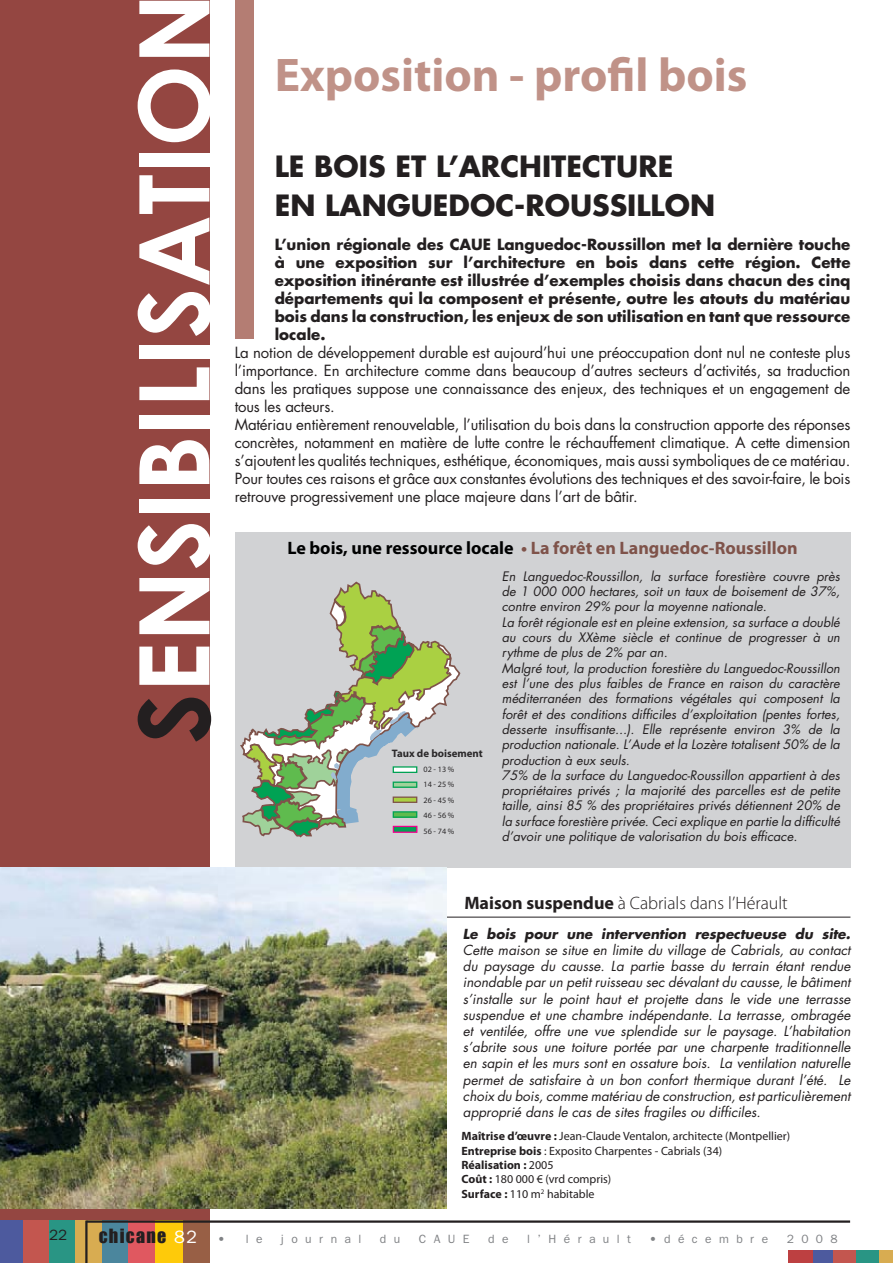
<style>
.page{position:relative;width:893px;height:1263px;background:#fff}
.page>*{position:absolute;margin:0;border:0;box-sizing:border-box;transform-origin:0 0}
.t1{font:700 97.5px "Century Gothic";color:#fff}
.t2{font:700 47.4px "Myriad Pro";color:#c09288}
.t3{font:700 28.5px/39px "Futura";color:#231f20}
.t4{font:700 18px "Myriad Pro";color:#7f534a}
.t5{font:300 18px "Myriad Pro";color:#231f20}
.t6{font:18px "Impact";letter-spacing:.07em;color:#231f20}
.t7{font:15px/18px "Futura";letter-spacing:-.01em;color:#231f20}
.t8{font:700 15px/18px "Futura";color:#231f20;text-align:justify}
.t9{font:15px "Franklin Gothic";color:#231f20}
.t10{font:italic 13.5px/16.2px "Futura";color:#231f20;text-align:justify}
.t11{font:italic 700 13.5px "Futura";color:#231f20}
.t12{font:italic 12.75px/15.3px "Futura";color:#231f20}
.t13{font:12px/14.4px "Myriad Pro";color:#231f20}
.t14{font:12px "Franklin Gothic";letter-spacing:.62em;color:#808285}
.t15{font:700 10.8px "Myriad Pro";color:#2b292a}
.t16{font:8.1px/15.5px "Myriad Pro";color:#2b292a;text-align:justify}
.s1{color:#231f20}
.s2{color:#000101}
.s3{font-weight:700}
.s4{font-family:"Franklin Gothic";color:#fff}
.s5{font-family:"Franklin Gothic";font-size:12px;color:#808285}
</style>
<div class="page">
<hr style="left:434px;top:917px;width:416px;height:1px;background:#231f20">
<div style="left:235px;top:533px;width:615px;height:335px;background:#d1d2d4"></div>
<div style="left:0;top:0;width:209px;height:1231px;background:#944641"></div>
<div style="left:0;top:1220px;width:24px;height:43px;background:#4d5a9e"></div>
<div style="left:23px;top:1220px;width:26px;height:43px;background:#c3564f"></div>
<div style="left:49px;top:1220px;width:27px;height:43px;background:#299584"></div>
<div style="left:102px;top:1220px;width:27px;height:43px;background:#4b869d"></div>
<div style="left:75px;top:1220px;width:27px;height:43px;background:#d8ac51"></div>
<div style="left:129px;top:1220px;width:27px;height:43px;background:#e05860"></div>
<div style="left:156px;top:1220px;width:27px;height:43px;background:#feca0a"></div>
<div style="left:183px;top:1220px;width:26px;height:43px;background:#985f45"></div>
<hr style="left:86px;top:1220px;width:764px;height:3px;background:#231f20">
<hr style="left:85px;top:1220px;width:3px;height:43px;background:#231f20">
<div style="left:813px;top:1250px;width:21px;height:13px;background:#4d5a9e"></div>
<div style="left:833px;top:1250px;width:23px;height:13px;background:#c3564f"></div>
<div style="left:856px;top:1250px;width:23px;height:13px;background:#299584"></div>
<div style="left:879px;top:1250px;width:14px;height:13px;background:#d8ac51"></div>
<div style="left:789px;top:1250px;width:24px;height:13px;background:#bd4041"></div>
<img style="left:0;top:867px;width:446px;height:341px">
<svg style="left:244px;top:867px;width:193px;height:55px;background:#e6eef7"></svg>
<svg style="left:240px;top:581px;width:221px;height:257px"></svg>
<div style="left:235px;top:0;width:18px;height:339px;background:#b47d73"></div>
<h1 class="t1" style="left:111px;top:743px;width:752px;rotate:-90deg"><span class="s1">S</span>ENSIBILISATION</h1>
<h2 class="t2" style="left:275px;top:44px;width:474px">Exposition - profil bois</h2>
<h3 class="t3" style="left:275px;top:149px;width:442px">LE BOIS ET L’ARCHITECTURE<br>EN LANGUEDOC-ROUSSILLON</h3>
<p class="t8" style="left:275px;top:237px;width:577px">L’union régionale des CAUE Languedoc-Roussillon met la dernière touche à une exposition sur l’architecture en bois dans cette région. Cette exposition itinérante est illustrée d’exemples choisis dans chacun des cinq départements qui la composent et présente, outre les atouts du matériau bois dans la construction, les enjeux de son utilisation en tant que ressource locale.</p>
<p class="t7" style="left:235px;top:345px;width:617px">La notion de développement durable est aujourd’hui une préoccupation dont nul ne conteste plus l’importance. En architecture comme dans beaucoup d’autres secteurs d’activités, sa traduction dans les pratiques suppose une connaissance des enjeux, des techniques et un engagement de tous les acteurs.<br>Matériau entièrement renouvelable, l’utilisation du bois dans la construction apporte des réponses concrètes, notamment en matière de lutte contre le réchauffement climatique. A cette dimension s’ajoutent les qualités techniques, esthétique, économiques, mais aussi symboliques de ce matériau.<br>Pour toutes ces raisons et grâce aux constantes évolutions des techniques et des savoir-faire, le bois retrouve progressivement une place majeure dans l’art de bâtir.</p>
<h3 class="t4" style="left:287px;top:536px;width:512px"><span class="s2">Le bois, une ressource locale</span> • La forêt en Languedoc-Roussillon</h3>
<p class="t12" style="left:502px;top:570px;width:340px">En Languedoc-Roussillon, la surface forestière couvre près de 1 000 000 hectares, soit un taux de boisement de 37%, contre environ 29% pour la moyenne nationale.<br>La forêt régionale est en pleine extension, sa surface a doublé au cours du XXème siècle et continue de progresser à un rythme de plus de 2% par an.<br>Malgré tout, la production forestière du Languedoc-Roussillon est l’une des plus faibles de France en raison du caractère méditerranéen des formations végétales qui composent la forêt et des conditions difficiles d’exploitation (pentes fortes, desserte insuffisante...). Elle représente environ 3% de la production nationale. L’Aude et la Lozère totalisent 50% de la production à eux seuls.<br>75% de la surface du Languedoc-Roussillon appartient à des propriétaires privés ; la majorité des parcelles est de petite taille, ainsi 85 % des propriétaires privés détiennent 20% de la surface forestière privée. Ceci explique en partie la difficulté d’avoir une politique de valorisation du bois efficace.</p>
<p class="t15" style="left:392px;top:746px;width:93px">Taux de boisement</p>
<p class="t16" style="left:423px;top:761px;width:32px">02 - 13 % 14 - 25 % 26 - 45 % 46 - 56 % 56 - 74 %</p>
<h3 class="t5" style="left:464px;top:896px;width:325px"><span class="s3">Maison suspendue</span> à Cabrials dans l’Hérault</h3>
<p class="t11" style="left:463px;top:927px;width:389px">Le bois pour une intervention respectueuse du site.</p>
<p class="t10" style="left:463px;top:943px;width:389px">Cette maison se situe en limite du village de Cabrials, au contact du paysage du causse. La partie basse du terrain étant rendue inondable par un petit ruisseau sec dévalant du causse, le bâtiment s’installe sur le point haut et projette dans le vide une terrasse suspendue et une chambre indépendante. La terrasse, ombragée et ventilée, offre une vue splendide sur le paysage. L’habitation s’abrite sous une toiture portée par une charpente traditionnelle en sapin et les murs sont en ossature bois. La ventilation naturelle permet de satisfaire à un bon confort thermique durant l’été. Le choix du bois, comme matériau de construction, est particulièrement approprié dans le cas de sites fragiles ou difficiles.</p>
<p class="t13" style="left:461px;top:1129px;width:330px"><span class="s3">Maîtrise d’œuvre :</span> Jean-Claude Ventalon, architecte (Montpellier)<br><span class="s3">Entreprise bois</span> : Exposito Charpentes - Cabrials (34)<br><span class="s3">Réalisation :</span> 2005<br><span class="s3">Coût :</span> 180 000 € (vrd compris)<br><span class="s3">Surface :</span> 110 m<sup>2</sup> habitable</p>
<p class="t9" style="left:49px;top:1230px;width:19px">22</p>
<h3 class="t6" style="left:99px;top:1225px;width:128px">chicane <span class="s4">82</span> <span class="s5">•</span></h3>
<p class="t14" style="left:246px;top:1234px;width:18px">l e</p>
<p class="t14" style="left:281px;top:1234px;width:82px">journal</p>
<p class="t14" style="left:380px;top:1234px;width:22px">d u</p>
<p class="t14" style="left:419px;top:1234px;width:52px">CAUE</p>
<p class="t14" style="left:488px;top:1234px;width:22px">d e</p>
<p class="t14" style="left:527px;top:1234px;width:105px">l’Hérault</p>
<p class="t14" style="left:649px;top:1234px;width:120px">•décembre</p>
<p class="t14" style="left:787px;top:1234px;width:53px">2008</p>
</div>
